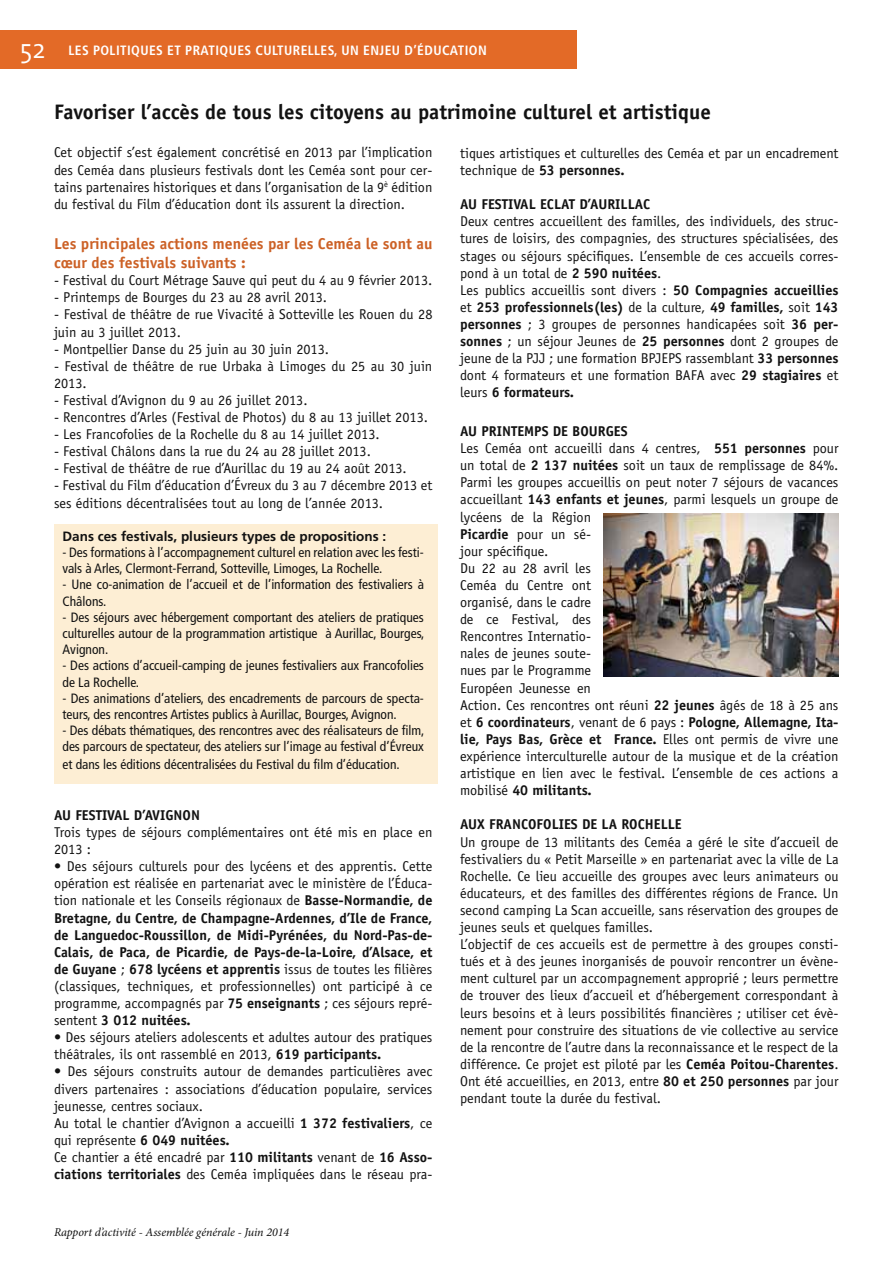
<style>
.page{position:relative;width:893px;height:1263px;background:#fff}
.page>*{position:absolute;margin:0;border:0;box-sizing:border-box;transform-origin:0 0}
.a-puce-gros-titre-no{font:700 21px "Officina Sans";color:#121212}
.INTER-ORANGE-TEXTE-P{font:700 15.75px/18.9px "Officina Sans";color:#cc6126}
.a-texte-puce{font:14.25px/17.1px "Officina Sans";color:#121212}
.a-texte-puce-2{font:700 14.25px "Officina Sans";color:#121212}
.a-texte-puce-3{font:condensed 13.5px/16.2px "Frutiger";color:#121212}
.t1{font:700 condensed 13.5px "Frutiger";letter-spacing:.03em;color:#fff}
.a-texte-puce-4{font:700 13.5px "Frutiger";color:#121212}
.t2{font:italic 12px "Minion Pro";letter-spacing:-.005em;color:#121212}
.s1{font-family:"The Mix";font-weight:300;font-stretch:normal;font-size:27px}
.s2{font-weight:700}
</style>
<div class="page">
<div style="left:0;top:30px;width:577px;height:39px;background:#e36a27"></div>
<img style="left:604px;top:514px;width:234px;height:163px">
<div style="left:54px;top:524px;width:384px;height:259px;background:#fdeed4"></div>
<p class="t1" style="left:20px;top:42px;width:468px"><span class="s1">52</span> LES POLITIQUES ET PRATIQUES CULTURELLES, UN ENJEU D’ÉDUCATION</p>
<p class="a-puce-gros-titre-no" style="left:54px;top:99px;width:658px">Favoriser l’accès de tous les citoyens au patrimoine culturel et artistique</p>
<p class="a-texte-puce" style="left:460px;top:145px;width:380px">tiques artistiques et culturelles des Ceméa et par un encadrement technique de <span class="s2">53 personnes.</span></p>
<p class="a-texte-puce-2" style="left:460px;top:195px;width:192px">AU FESTIVAL ECLAT D’AURILLAC</p>
<p class="a-texte-puce" style="left:460px;top:213px;width:380px;text-align:justify">Deux centres accueillent des familles, des individuels, des struc&shy;tures de loisirs, des compagnies, des structures spécialisées, des stages ou séjours spécifiques. L’ensemble de ces accueils corres&shy;pond à un total de <span class="s2">2 590 nuitées</span>.</p>
<p class="a-texte-puce" style="left:460px;top:281px;width:380px;text-align:justify">Les publics accueillis sont divers : <span class="s2">50 Compagnies accueillies </span>et <span class="s2">253 professionnels(les)</span> de la culture, <span class="s2">49 familles,</span> soit <span class="s2">143 personnes</span> ; 3 groupes de personnes handicapées soit <span class="s2">36 per&shy;sonnes</span> ; un séjour Jeunes de <span class="s2">25 personnes</span> dont 2 groupes de jeune de la PJJ ; une formation BPJEPS rassemblant <span class="s2">33 personnes </span>dont 4 formateurs et une formation BAFA avec <span class="s2">29 stagiaires</span> et leurs <span class="s2">6 formateurs.</span></p>
<p class="a-texte-puce-2" style="left:460px;top:422px;width:169px">AU PRINTEMPS DE BOURGES</p>
<p class="a-texte-puce" style="left:460px;top:440px;width:380px">Les Ceméa ont accueilli dans 4 centres, <span class="s2">551 personnes</span> pour un total de <span class="s2">2 137 nuitées</span> soit un taux de remplissage de 84%.<br>Parmi les groupes accueillis on peut noter 7 séjours de vacances accueillant <span class="s2">143 enfants et jeunes</span>, parmi lesquels un groupe de lycéens de la Région<br><span class="s2">Picardie</span> pour un sé-<br>jour spécifique.</p>
<p class="a-texte-puce" style="left:460px;top:559px;width:380px">Du 22 au 28 avril les<br>Ceméa du Centre ont<br>organisé, dans le cadre<br>de ce Festival, des<br>Rencontres Internatio-<br>nales de jeunes soute-<br>nues par le Programme<br>Européen Jeunesse en<br>Action. Ces rencontres ont réuni <span class="s2">22 jeunes</span> âgés de 18 à 25 ans et <span class="s2">6 coordinateurs</span>, venant de 6 pays : <span class="s2">Pologne, Allemagne, Ita&shy;lie, Pays Bas, Grèce et France.</span> Elles ont permis de vivre une expérience interculturelle autour de la musique et de la création artistique en lien avec le festival. L’ensemble de ces actions a mobilisé <span class="s2">40 militants.</span></p>
<p class="a-texte-puce-2" style="left:460px;top:816px;width:223px">AUX FRANCOFOLIES DE LA ROCHELLE</p>
<p class="a-texte-puce" style="left:460px;top:833px;width:380px;text-align:justify">Un groupe de 13 militants des Ceméa a géré le site d’accueil de festivaliers du « Petit Marseille » en partenariat avec la ville de La Rochelle. Ce lieu accueille des groupes avec leurs animateurs ou éducateurs, et des familles des différentes régions de France. Un second camping La Scan accueille, sans réservation des groupes de jeunes seuls et quelques familles.</p>
<p class="a-texte-puce" style="left:460px;top:936px;width:380px;text-align:justify">L’objectif de ces accueils est de permettre à des groupes consti&shy;tués et à des jeunes inorganisés de pouvoir rencontrer un évène&shy;ment culturel par un accompagnement approprié ; leurs permettre de trouver des lieux d’accueil et d’hébergement correspondant à leurs besoins et à leurs possibilités financières ; utiliser cet évè&shy;nement pour construire des situations de vie collective au service de la rencontre de l’autre dans la reconnaissance et le respect de la différence. Ce projet est piloté par les <span class="s2">Ceméa Poitou-Charentes</span>.<br>Ont été accueillies, en 2013, entre <span class="s2">80 et 250 personnes</span> par jour pendant toute la durée du festival.</p>
<p class="a-texte-puce" style="left:54px;top:144px;width:380px;text-align:justify">Cet objectif s’est également concrétisé en 2013 par l’implication des Ceméa dans plusieurs festivals dont les Ceméa sont pour cer&shy;tains partenaires historiques et dans l’organisation de la 9<sup>è</sup> édition du festival du Film d’éducation dont ils assurent la direction.</p>
<p class="INTER-ORANGE-TEXTE-P" style="left:54px;top:234px;width:380px">Les principales actions menées par les Ceméa le sont au cœur des festivals suivants :</p>
<p class="a-texte-puce" style="left:54px;top:272px;width:380px">- Festival du Court Métrage Sauve qui peut du 4 au 9 février 2013.</p>
<p class="a-texte-puce" style="left:54px;top:289px;width:275px">- Printemps de Bourges du 23 au 28 avril 2013.</p>
<p class="a-texte-puce" style="left:54px;top:306px;width:380px">- Festival de théâtre de rue Vivacité à Sotteville les Rouen du 28 juin au 3 juillet 2013.</p>
<p class="a-texte-puce" style="left:54px;top:340px;width:277px">- Montpellier Danse du 25 juin au 30 juin 2013.</p>
<p class="a-texte-puce" style="left:54px;top:357px;width:380px">- Festival de théâtre de rue Urbaka à Limoges du 25 au 30 juin<br>2013.</p>
<p class="a-texte-puce" style="left:54px;top:392px;width:255px">- Festival d’Avignon du 9 au 26 juillet 2013.</p>
<p class="a-texte-puce" style="left:54px;top:409px;width:375px">- Rencontres d’Arles (Festival de Photos) du 8 au 13 juillet 2013.</p>
<p class="a-texte-puce" style="left:54px;top:426px;width:327px">- Les Francofolies de la Rochelle du 8 au 14 juillet 2013.</p>
<p class="a-texte-puce" style="left:54px;top:443px;width:318px">- Festival Châlons dans la rue du 24 au 28 juillet 2013.</p>
<p class="a-texte-puce" style="left:54px;top:460px;width:354px">- Festival de théâtre de rue d’Aurillac du 19 au 24 août 2013.</p>
<p class="a-texte-puce" style="left:54px;top:477px;width:380px">- Festival du Film d’éducation d’Évreux du 3 au 7 décembre 2013 et ses éditions décentralisées tout au long de l’année 2013.</p>
<p class="a-texte-puce-4" style="left:63px;top:528px;width:325px">Dans ces festivals, plusieurs types de propositions :</p>
<p class="a-texte-puce-3" style="left:63px;top:544px;width:363px">- Des formations à l’accompagnement culturel en relation avec les festi&shy;vals à Arles, Clermont-Ferrand, Sotteville, Limoges, La Rochelle.</p>
<p class="a-texte-puce-3" style="left:63px;top:577px;width:363px">- Une co-animation de l’accueil et de l’information des festivaliers à<br>Châlons.</p>
<p class="a-texte-puce-3" style="left:63px;top:609px;width:363px;text-align:justify">- Des séjours avec hébergement comportant des ateliers de pratiques culturelles autour de la programmation artistique à Aurillac, Bourges, Avignon.</p>
<p class="a-texte-puce-3" style="left:63px;top:658px;width:363px">- Des actions d’accueil-camping de jeunes festivaliers aux Francofolies de La Rochelle.</p>
<p class="a-texte-puce-3" style="left:63px;top:690px;width:363px">- Des animations d’ateliers, des encadrements de parcours de specta&shy;teurs, des rencontres Artistes publics à Aurillac, Bourges, Avignon.</p>
<p class="a-texte-puce-3" style="left:63px;top:722px;width:363px;line-height:16.6px;text-align:justify">- Des débats thématiques, des rencontres avec des réalisateurs de film, des parcours de spectateur, des ateliers sur l’image au festival d’Évreux et dans les éditions décentralisées du Festival du film d’éducation.</p>
<p class="a-texte-puce-2" style="left:54px;top:806px;width:147px">AU FESTIVAL D’AVIGNON</p>
<p class="a-texte-puce" style="left:54px;top:824px;width:380px">Trois types de séjours complémentaires ont été mis en place en<br>2013 :</p>
<p class="a-texte-puce" style="left:54px;top:858px;width:380px;text-align:justify">• Des séjours culturels pour des lycéens et des apprentis. Cette opération est réalisée en partenariat avec le ministère de l’Éduca&shy;tion nationale et les Conseils régionaux de <span class="s2">Basse-Normandie, de Bretagne, du Centre, de Champagne-Ardennes, d’Ile de France, de Languedoc-Roussillon, de Midi-Pyrénées, du Nord-Pas-de-Calais, de Paca, de Picardie, de Pays-de-la-Loire, d’Alsace, et de Guyane</span> ; <span class="s2">678 lycéens et apprentis</span> issus de toutes les filières (classiques, techniques, et professionnelles) ont participé à ce programme, accompagnés par <span class="s2">75 enseignants</span> ; ces séjours repré&shy;sentent <span class="s2">3 012 nuitées.</span></p>
<p class="a-texte-puce" style="left:54px;top:1029px;width:380px">• Des séjours ateliers adolescents et adultes autour des pratiques théâtrales, ils ont rassemblé en 2013, <span class="s2">619 participants.</span></p>
<p class="a-texte-puce" style="left:54px;top:1063px;width:380px;text-align:justify">• Des séjours construits autour de demandes particulières avec divers partenaires : associations d’éducation populaire, services jeunesse, centres sociaux.</p>
<p class="a-texte-puce" style="left:54px;top:1114px;width:380px">Au total le chantier d’Avignon a accueilli <span class="s2">1 372 festivaliers</span>, ce qui représente <span class="s2">6 049 nuitées.</span></p>
<p class="a-texte-puce" style="left:54px;top:1148px;width:380px">Ce chantier a été encadré par <span class="s2">110 militants</span> venant de <span class="s2">16 Asso&shy;ciations territoriales</span> des Ceméa impliquées dans le réseau pra-</p>
<p class="t2" style="left:54px;top:1223px;width:237px">Rapport d’activité - Assemblée générale - Juin 2014</p>
</div>
